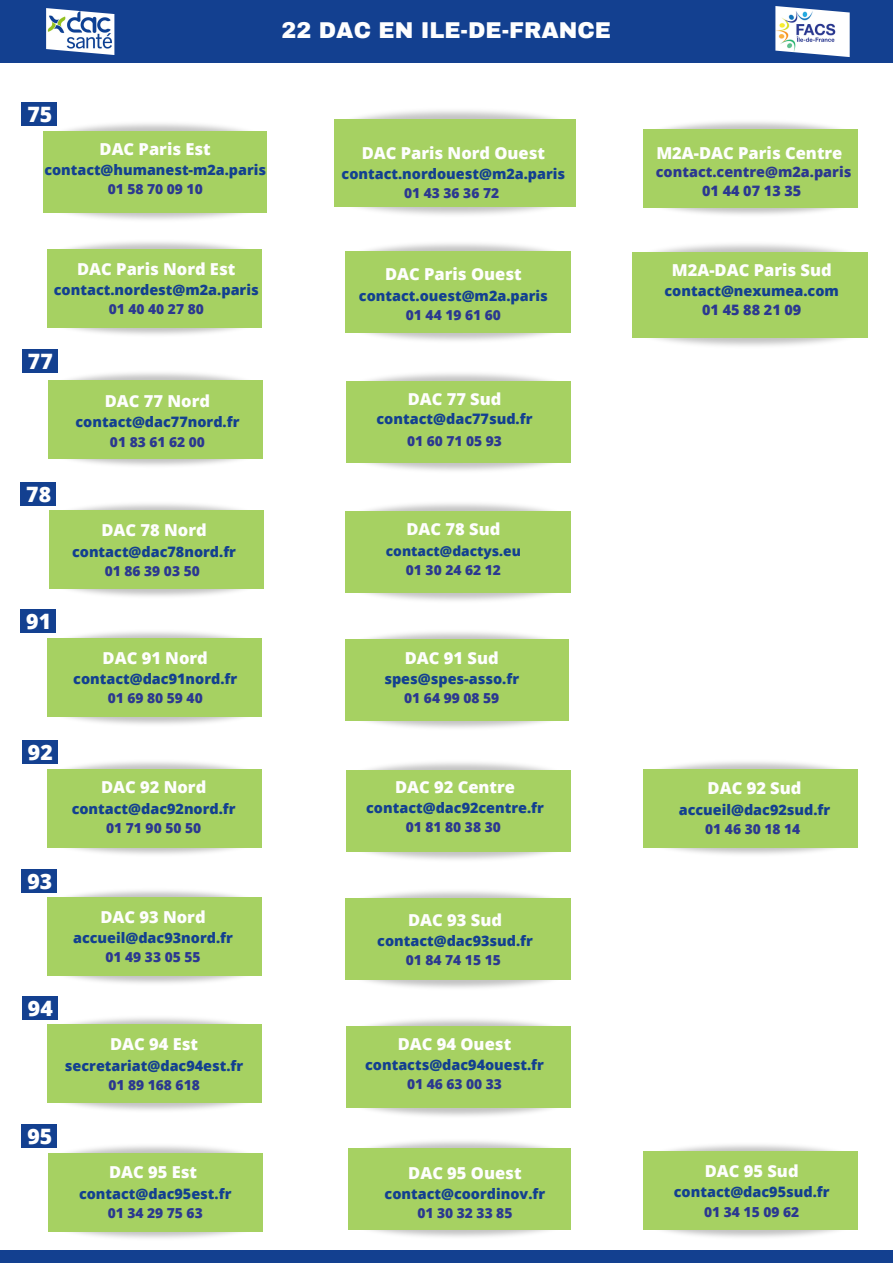
<style>
.page{position:relative;width:893px;height:1264px;background:#fff}
.page>*{position:absolute;margin:0;border:0;box-sizing:border-box;transform-origin:0 0}
.t1{font:900 22.35px "Archivo";color:#fefefe}
.t2{font:800 21.15px "Open Sans";color:#fff}
.t3{font:800 16.5px "Open Sans";color:#fefefe}
.t4{font:800 14.4px "Open Sans";color:#134090}
.t5{font:800 14.4px/19px "Open Sans";color:#2b3890;text-align:center}
.t6{font:800 14.25px "Open Sans";color:#134090}
.t7{font:800 13.8px "Open Sans";color:#2b3890}
.t8{font:800 13.8px "Open Sans";color:#134090}
</style>
<div class="page">
<div style="left:0;top:0;width:892px;height:62px;background:#134090"></div>
<img style="left:46px;top:8px;width:68px;height:47px">
<img style="left:775px;top:6px;width:74px;height:51px">
<img style="left:43px;top:212px;width:224px;height:8px">
<img style="left:39px;top:123px;width:206px;height:8px">
<div style="left:43px;top:131px;width:224px;height:81px;background:#a6d162"></div>
<img style="left:655px;top:315px;width:213px;height:31px">
<img style="left:655px;top:244px;width:213px;height:30px">
<div style="left:632px;top:252px;width:235px;height:86px;background:#a6d162"></div>
<img style="left:643px;top:187px;width:215px;height:28px">
<img style="left:664px;top:122px;width:194px;height:28px">
<div style="left:643px;top:129px;width:214px;height:78px;background:#a6d162"></div>
<img style="left:47px;top:327px;width:215px;height:8px">
<div style="left:47px;top:249px;width:215px;height:78px;background:#a6d162"></div>
<img style="left:358px;top:184px;width:218px;height:31px">
<img style="left:355px;top:110px;width:221px;height:32px">
<div style="left:334px;top:119px;width:241px;height:88px;background:#a6d162"></div>
<img style="left:367px;top:312px;width:204px;height:29px">
<img style="left:367px;top:243px;width:204px;height:29px">
<div style="left:345px;top:251px;width:225px;height:82px;background:#a6d162"></div>
<img style="left:48px;top:458px;width:215px;height:8px">
<div style="left:48px;top:380px;width:215px;height:78px;background:#a6d162"></div>
<img style="left:345px;top:699px;width:224px;height:29px">
<img style="left:369px;top:632px;width:200px;height:28px">
<div style="left:345px;top:639px;width:223px;height:81px;background:#a6d162"></div>
<img style="left:345px;top:571px;width:226px;height:30px">
<img style="left:371px;top:503px;width:200px;height:29px">
<div style="left:345px;top:510px;width:225px;height:82px;background:#a6d162"></div>
<img style="left:368px;top:442px;width:203px;height:29px">
<img style="left:368px;top:373px;width:203px;height:29px">
<div style="left:346px;top:381px;width:224px;height:82px;background:#a6d162"></div>
<img style="left:70px;top:568px;width:194px;height:28px">
<img style="left:44px;top:504px;width:220px;height:27px">
<div style="left:49px;top:510px;width:214px;height:79px;background:#a6d162"></div>
<div style="left:47px;top:638px;width:215px;height:79px;background:#a6d162"></div>
<div style="left:20px;top:609px;width:36px;height:24px;background:#134090"></div>
<div style="left:22px;top:996px;width:36px;height:24px;background:#134090"></div>
<div style="left:22px;top:1123px;width:35px;height:24px;background:#134090"></div>
<div style="left:0;top:1250px;width:892px;height:12px;background:#134090"></div>
<img style="left:47px;top:826px;width:215px;height:28px">
<img style="left:42px;top:762px;width:220px;height:27px">
<div style="left:47px;top:769px;width:214px;height:78px;background:#a6d162"></div>
<img style="left:368px;top:830px;width:203px;height:30px">
<img style="left:368px;top:762px;width:203px;height:29px">
<div style="left:346px;top:770px;width:224px;height:82px;background:#a6d162"></div>
<div style="left:22px;top:739px;width:36px;height:24px;background:#134090"></div>
<div style="left:22px;top:869px;width:35px;height:23px;background:#134090"></div>
<img style="left:47px;top:975px;width:215px;height:8px">
<img style="left:43px;top:890px;width:196px;height:7px">
<div style="left:47px;top:897px;width:215px;height:78px;background:#a6d162"></div>
<img style="left:366px;top:1087px;width:205px;height:29px">
<img style="left:370px;top:1019px;width:201px;height:28px">
<div style="left:346px;top:1026px;width:224px;height:82px;background:#a6d162"></div>
<img style="left:643px;top:1209px;width:215px;height:28px">
<img style="left:668px;top:1145px;width:190px;height:27px">
<div style="left:643px;top:1151px;width:214px;height:78px;background:#a6d162"></div>
<img style="left:348px;top:1208px;width:223px;height:29px">
<img style="left:371px;top:1141px;width:200px;height:28px">
<div style="left:348px;top:1148px;width:222px;height:81px;background:#a6d162"></div>
<img style="left:48px;top:1210px;width:215px;height:28px">
<img style="left:43px;top:1146px;width:220px;height:27px">
<div style="left:48px;top:1152px;width:214px;height:79px;background:#a6d162"></div>
<div style="left:47px;top:1024px;width:215px;height:79px;background:#a6d162"></div>
<div style="left:20px;top:482px;width:36px;height:23px;background:#134090"></div>
<div style="left:22px;top:349px;width:36px;height:24px;background:#134090"></div>
<div style="left:22px;top:102px;width:35px;height:23px;background:#134090"></div>
<img style="left:643px;top:826px;width:215px;height:28px">
<img style="left:664px;top:762px;width:194px;height:27px">
<div style="left:643px;top:769px;width:214px;height:78px;background:#a6d162"></div>
<div style="left:345px;top:898px;width:226px;height:82px;background:#a6d162"></div>
<h1 class="t1" style="left:281px;top:19px;width:331px">22 DAC EN ILE-DE-FRANCE</h1>
<h2 class="t2" style="left:27px;top:99px;width:26px">75</h2>
<p class="t3" style="left:100px;top:137px;width:113px">DAC Paris Est</p>
<p class="t6" style="left:44px;top:160px;width:223px">contact@humanest-m2a.paris</p>
<p class="t7" style="left:108px;top:179px;width:96px">01 58 70 09 10</p>
<p class="t3" style="left:77px;top:257px;width:160px">DAC Paris Nord Est</p>
<p class="t4" style="left:54px;top:279px;width:206px">contact.nordest@m2a.paris</p>
<p class="t7" style="left:109px;top:299px;width:96px">01 40 40 27 80</p>
<h2 class="t2" style="left:28px;top:346px;width:26px">77</h2>
<h2 class="t2" style="left:26px;top:479px;width:26px">78</h2>
<h2 class="t2" style="left:26px;top:606px;width:26px">91</h2>
<p class="t3" style="left:105px;top:389px;width:107px">DAC 77 Nord</p>
<p class="t4" style="left:75px;top:412px;width:165px">contact@dac77nord.fr</p>
<p class="t7" style="left:110px;top:432px;width:96px">01 83 61 62 00</p>
<p class="t3" style="left:101px;top:518px;width:107px">DAC 78 Nord</p>
<p class="t4" style="left:72px;top:541px;width:165px">contact@dac78nord.fr</p>
<p class="t7" style="left:105px;top:561px;width:96px">01 86 39 03 50</p>
<p class="t3" style="left:103px;top:646px;width:107px">DAC 91 Nord</p>
<p class="t4" style="left:73px;top:668px;width:165px">contact@dac91nord.fr</p>
<p class="t7" style="left:108px;top:688px;width:96px">01 69 80 59 40</p>
<h2 class="t2" style="left:28px;top:737px;width:26px">92</h2>
<p class="t3" style="left:101px;top:775px;width:107px">DAC 92 Nord</p>
<p class="t4" style="left:72px;top:798px;width:165px">contact@dac92nord.fr</p>
<p class="t7" style="left:106px;top:818px;width:96px">01 71 90 50 50</p>
<h2 class="t2" style="left:27px;top:866px;width:26px">93</h2>
<p class="t3" style="left:100px;top:905px;width:107px">DAC 93 Nord</p>
<p class="t4" style="left:73px;top:927px;width:161px">accueil@dac93nord.fr</p>
<p class="t7" style="left:105px;top:947px;width:96px">01 49 33 05 55</p>
<h2 class="t2" style="left:28px;top:993px;width:26px">94</h2>
<p class="t3" style="left:110px;top:1032px;width:89px">DAC 94 Est</p>
<p class="t4" style="left:65px;top:1055px;width:180px">secretariat@dac94est.fr</p>
<p class="t7" style="left:108px;top:1074px;width:93px">01 89 168 618</p>
<h2 class="t2" style="left:27px;top:1120px;width:26px">95</h2>
<p class="t3" style="left:109px;top:1160px;width:89px">DAC 95 Est</p>
<p class="t4" style="left:79px;top:1183px;width:154px">contact@dac95est.fr</p>
<p class="t7" style="left:108px;top:1202px;width:96px">01 34 29 75 63</p>
<p class="t3" style="left:361px;top:141px;width:185px">DAC Paris Nord Ouest</p>
<p class="t4" style="left:341px;top:164px;width:225px">contact.nordouest@m2a.paris</p>
<p class="t7" style="left:404px;top:183px;width:96px">01 43 36 36 72</p>
<p class="t3" style="left:385px;top:263px;width:138px">DAC Paris Ouest</p>
<p class="t4" style="left:359px;top:285px;width:190px">contact.ouest@m2a.paris</p>
<p class="t7" style="left:406px;top:305px;width:96px">01 44 19 61 60</p>
<p class="t3" style="left:408px;top:387px;width:95px">DAC 77 Sud</p>
<p class="t4" style="left:376px;top:409px;width:157px">contact@dac77sud.fr</p>
<p class="t7" style="left:407px;top:431px;width:96px">01 60 71 05 93</p>
<p class="t3" style="left:406px;top:517px;width:95px">DAC 78 Sud</p>
<p class="t8" style="left:386px;top:541px;width:137px">contact@dactys.eu</p>
<p class="t7" style="left:406px;top:560px;width:96px">01 30 24 62 12</p>
<p class="t3" style="left:405px;top:646px;width:95px">DAC 91 Sud</p>
<p class="t4" style="left:384px;top:668px;width:136px">spes@spes-asso.fr</p>
<p class="t7" style="left:404px;top:688px;width:96px">01 64 99 08 59</p>
<p class="t3" style="left:395px;top:775px;width:122px">DAC 92 Centre</p>
<p class="t4" style="left:366px;top:797px;width:179px">contact@dac92centre.fr</p>
<p class="t7" style="left:406px;top:817px;width:96px">01 81 80 38 30</p>
<p class="t3" style="left:408px;top:907px;width:95px">DAC 93 Sud</p>
<p class="t4" style="left:377px;top:930px;width:157px">contact@dac93sud.fr</p>
<p class="t7" style="left:406px;top:950px;width:96px">01 84 74 15 15</p>
<p class="t3" style="left:398px;top:1032px;width:115px">DAC 94 Ouest</p>
<p class="t4" style="left:365px;top:1054px;width:180px">contacts@dac94ouest.fr</p>
<p class="t7" style="left:407px;top:1074px;width:96px">01 46 63 00 33</p>
<p class="t3" style="left:408px;top:1160px;width:115px">DAC 95 Ouest</p>
<p class="t4" style="left:384px;top:1183px;width:162px">contact@coordinov.fr</p>
<p class="t7" style="left:417px;top:1203px;width:96px">01 30 32 33 85</p>
<p class="t3" style="left:656px;top:141px;width:188px">M2A-DAC Paris Centre</p>
<p class="t5" style="left:655px;top:162px;width:197px">contact.centre@m2a.paris<br>01 44 07 13 35</p>
<p class="t3" style="left:671px;top:258px;width:161px">M2A-DAC Paris Sud</p>
<p class="t4" style="left:664px;top:280px;width:176px">contact@nexumea.com</p>
<p class="t5" style="left:702px;top:300px;width:101px">01 45 88 21 09</p>
<p class="t3" style="left:707px;top:776px;width:95px">DAC 92 Sud</p>
<p class="t4" style="left:678px;top:799px;width:153px">accueil@dac92sud.fr</p>
<p class="t7" style="left:705px;top:819px;width:96px">01 46 30 18 14</p>
<p class="t3" style="left:704px;top:1159px;width:95px">DAC 95 Sud</p>
<p class="t4" style="left:673px;top:1181px;width:157px">contact@dac95sud.fr</p>
<p class="t7" style="left:704px;top:1201px;width:96px">01 34 15 09 62</p>
</div>
